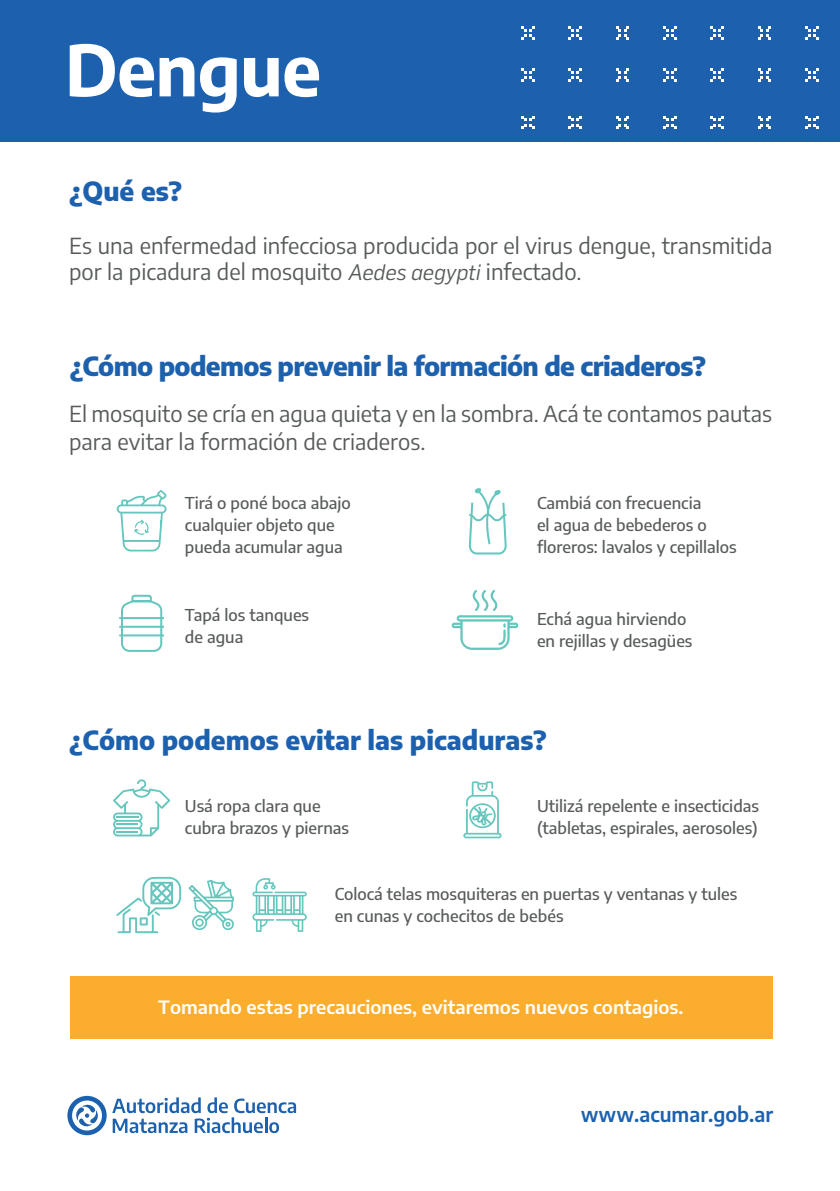
<style>
.page{position:relative;width:840px;height:1191px;background:#fff}
.page>*{position:absolute;margin:0;border:0;box-sizing:border-box;transform-origin:0 0}
.t1{font:700 70.2px "Encode Sans";letter-spacing:-.01em;color:#fff}
.t2{font:800 26px "Encode Sans";letter-spacing:-.025em;color:#1d61ae}
.t3{font:800 26px "Encode Sans";color:#1d61ae}
.t4{font:22px/26.4px "Encode Sans";color:#585b5b}
.t5{font:600 20.2px "Encode Sans";color:#1b61af}
.t6{font:600 18px "Encode Sans";color:#fff;scale:1.05 1}
.t7{font:500 16.4px/22px "Encode Sans";color:#585b5b}
.s1{font-family:"Flama";font-style:italic}
</style>
<div class="page">
<svg style="left:67px;top:1095px;width:229px;height:40px"></svg>
<svg style="left:468px;top:488px;width:39px;height:67px"></svg>
<svg style="left:116px;top:490px;width:51px;height:61px"></svg>
<svg style="left:120px;top:594px;width:43px;height:58px"></svg>
<hr style="left:119px;top:617px;width:45px;height:2px;background:#64c6bd">
<hr style="left:119px;top:626px;width:45px;height:2px;background:#64c6bd">
<hr style="left:119px;top:634px;width:45px;height:2px;background:#64c6bd">
<svg style="left:451px;top:590px;width:67px;height:60px"></svg>
<svg style="left:463px;top:781px;width:38px;height:57px"></svg>
<svg style="left:113px;top:779px;width:57px;height:57px"></svg>
<hr style="left:117px;top:816px;width:22px;height:2px;background:#64c6bd">
<svg style="left:252px;top:878px;width:54px;height:54px"></svg>
<svg style="left:188px;top:880px;width:46px;height:50px"></svg>
<svg style="left:116px;top:876px;width:65px;height:57px"></svg>
<div style="left:0;top:0;width:839px;height:142px;background:#1d61ae"></div>
<svg style="left:805px;top:26px;width:13px;height:13px"></svg>
<svg style="left:758px;top:26px;width:12px;height:13px"></svg>
<svg style="left:710px;top:26px;width:13px;height:13px"></svg>
<svg style="left:663px;top:26px;width:13px;height:13px"></svg>
<svg style="left:616px;top:26px;width:13px;height:13px"></svg>
<svg style="left:568px;top:26px;width:13px;height:13px"></svg>
<svg style="left:521px;top:26px;width:13px;height:13px"></svg>
<svg style="left:805px;top:116px;width:13px;height:13px"></svg>
<svg style="left:805px;top:68px;width:13px;height:14px"></svg>
<svg style="left:758px;top:116px;width:12px;height:13px"></svg>
<svg style="left:758px;top:68px;width:12px;height:14px"></svg>
<svg style="left:710px;top:116px;width:13px;height:13px"></svg>
<svg style="left:710px;top:68px;width:13px;height:14px"></svg>
<svg style="left:663px;top:116px;width:13px;height:13px"></svg>
<svg style="left:663px;top:68px;width:13px;height:14px"></svg>
<svg style="left:616px;top:116px;width:13px;height:13px"></svg>
<svg style="left:616px;top:68px;width:13px;height:14px"></svg>
<svg style="left:568px;top:116px;width:13px;height:13px"></svg>
<svg style="left:568px;top:68px;width:13px;height:14px"></svg>
<svg style="left:521px;top:116px;width:13px;height:13px"></svg>
<svg style="left:521px;top:68px;width:13px;height:14px"></svg>
<div style="left:70px;top:976px;width:702px;height:62px;background:#fbad2e"></div>
<h1 class="t1" style="left:65px;top:18px;width:257px">Dengue</h1>
<h2 class="t2" style="left:69px;top:171px;width:114px">¿Qué es?</h2>
<h3 class="t4" style="left:69px;top:232px;width:704px">Es una enfermedad infecciosa producida por el virus dengue, transmitida por la picadura del mosquito <span class="s1">Aedes aegypti</span> infectado.</h3>
<h2 class="t2" style="left:70px;top:346px;width:637px">¿Cómo podemos prevenir la formación de criaderos?</h2>
<h3 class="t4" style="left:69px;top:398px;width:704px;line-height:28px">El mosquito se cría en agua quieta y en la sombra. Acá te contamos pautas para evitar la formación de criaderos.</h3>
<p class="t7" style="left:185px;top:491px;width:167px">Tirá o poné boca abajo cualquier objeto que pueda acumular agua</p>
<p class="t7" style="left:536px;top:491px;width:201px">Cambiá con frecuencia<br>el agua de bebederos o floreros: lavalos y cepillalos</p>
<p class="t7" style="left:185px;top:603px;width:126px">Tapá los tanques de agua</p>
<p class="t7" style="left:536px;top:607px;width:157px">Echá agua hirviendo en rejillas y desagües</p>
<h2 class="t3" style="left:69px;top:720px;width:479px">¿Cómo podemos evitar las picaduras?</h2>
<p class="t7" style="left:185px;top:794px;width:165px">Usá ropa clara que cubra brazos y piernas</p>
<p class="t7" style="left:536px;top:794px;width:223px">Utilizá repelente e insecticidas (tabletas, espirales, aerosoles)</p>
<p class="t7" style="left:334px;top:882px;width:404px">Colocá telas mosquiteras en puertas y ventanas y tules en cunas y cochecitos de bebés</p>
<p class="t6" style="left:158px;top:994px;width:501px">Tomando estas precauciones, evitaremos nuevos contagios.</p>
<p class="t5" style="left:580px;top:1099px;width:194px">www.acumar.gob.ar</p>
</div>
